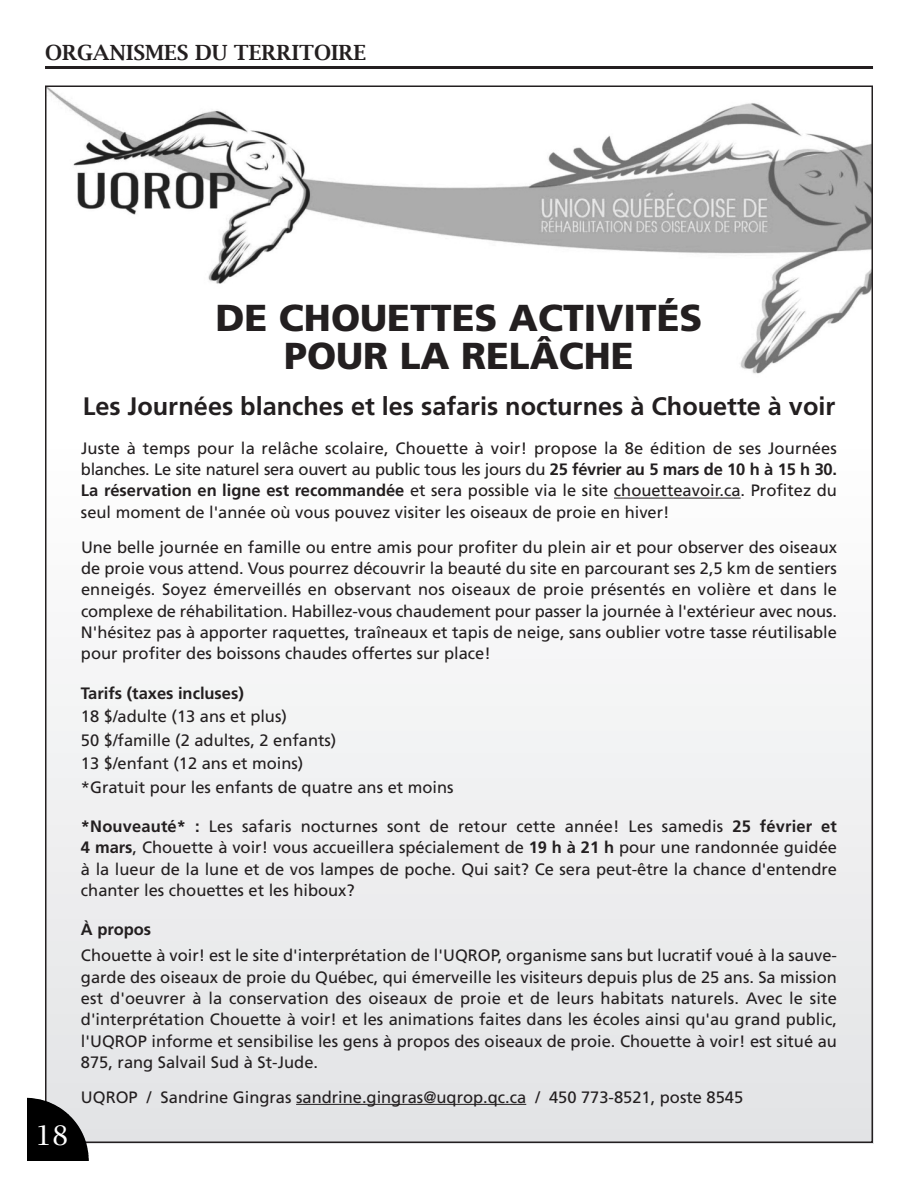
<style>
.page{position:relative;width:918px;height:1188px;background:#fff}
.page>*{position:absolute;margin:0;border:0;box-sizing:border-box;transform-origin:0 0}
.t1{font:900 37.5px/37.5px "Frutiger";color:#231f20;text-align:center}
.t2{font:27px "Lucida Bright";color:#fff}
.t3{font:700 25.35px "Frutiger";color:#231f20}
.t4{font:600 21px "Lucida Bright";color:#231f20}
.t5{font:16.5px/21.3px "Frutiger";color:#231f20;text-align:justify}
.t6{font:700 16.5px "Frutiger";color:#231f20}
.s1{font-weight:700}
</style>
<div class="page">
<img style="left:48px;top:89px;width:822px;height:285px">
<hr style="left:45px;top:66px;width:828px;height:3px;background:#231f20">
<img style="left:27px;top:1098px;width:62px;height:63px">
<hr style="left:614px;top:498px;width:127px;height:1px;background:#231f20">
<hr style="left:296px;top:1104px;width:230px;height:1px;background:#231f20">
<p class="t4" style="left:45px;top:39px;width:323px">ORgANISMES DU TERRITOIRE</p>
<h2 class="t2" style="left:36px;top:1119px;width:34px">18</h2>
<h1 class="t1" style="left:215px;top:302px;width:489px">DE CHOUETTES ACTIVITÉS<br>POUR LA RELÂCHE</h1>
<h3 class="t3" style="left:83px;top:396px;width:754px">Les Journées blanches et les safaris nocturnes à Chouette à voir</h3>
<p class="t5" style="left:81px;top:439px;width:758px">Juste à temps pour la relâche scolaire, Chouette à voir! propose la 8e édition de ses Journées blanches. Le site naturel sera ouvert au public tous les jours du <span class="s1">25 février au 5 mars de 10 h à 15 h 30.<br>La réservation en ligne est recommandée</span> et sera possible via le site chouetteavoir.ca. Profitez du seul moment de l'année où vous pouvez visiter les oiseaux de proie en hiver!</p>
<p class="t5" style="left:81px;top:537px;width:758px">Une belle journée en famille ou entre amis pour profiter du plein air et pour observer des oiseaux de proie vous attend. Vous pourrez découvrir la beauté du site en parcourant ses 2,5 km de sentiers enneigés. Soyez émerveillés en observant nos oiseaux de proie présentés en volière et dans le complexe de réhabilitation. Habillez-vous chaudement pour passer la journée à l'extérieur avec nous.<br>N'hésitez pas à apporter raquettes, traîneaux et tapis de neige, sans oublier votre tasse réutilisable pour profiter des boissons chaudes offertes sur place!</p>
<p class="t6" style="left:81px;top:686px;width:164px">Tarifs (taxes incluses)</p>
<p class="t5" style="left:81px;top:706px;width:374px;line-height:23.5px;text-align:left">18 $/adulte (13 ans et plus)<br>50 $/famille (2 adultes, 2 enfants)<br>13 $/enfant (12 ans et moins)<br>*Gratuit pour les enfants de quatre ans et moins</p>
<p class="t5" style="left:81px;top:817px;width:758px"><span class="s1">*Nouveauté* :</span> Les safaris nocturnes sont de retour cette année! Les samedis <span class="s1">25 février et 4 mars</span>, Chouette à voir! vous accueillera spécialement de <span class="s1">19 h à 21 h</span> pour une randonnée guidée à la lueur de la lune et de vos lampes de poche. Qui sait? Ce sera peut-être la chance d'entendre chanter les chouettes et les hiboux?</p>
<p class="t6" style="left:81px;top:923px;width:72px">À propos</p>
<p class="t5" style="left:81px;top:946px;width:758px">Chouette à voir! est le site d'interprétation de l'UQROP, organisme sans but lucratif voué à la sauve&shy;garde des oiseaux de proie du Québec, qui émerveille les visiteurs depuis plus de 25 ans. Sa mission est d'oeuvrer à la conservation des oiseaux de proie et de leurs habitats naturels. Avec le site d'interprétation Chouette à voir! et les animations faites dans les écoles ainsi qu'au grand public, l'UQROP informe et sensibilise les gens à propos des oiseaux de proie. Chouette à voir! est situé au 875, rang Salvail Sud à St-Jude.</p>
<p class="t5" style="left:81px;top:1088px;width:664px">UQROP / Sandrine Gingras sandrine.gingras@uqrop.qc.ca / 450 773-8521, poste 8545</p>
</div>
